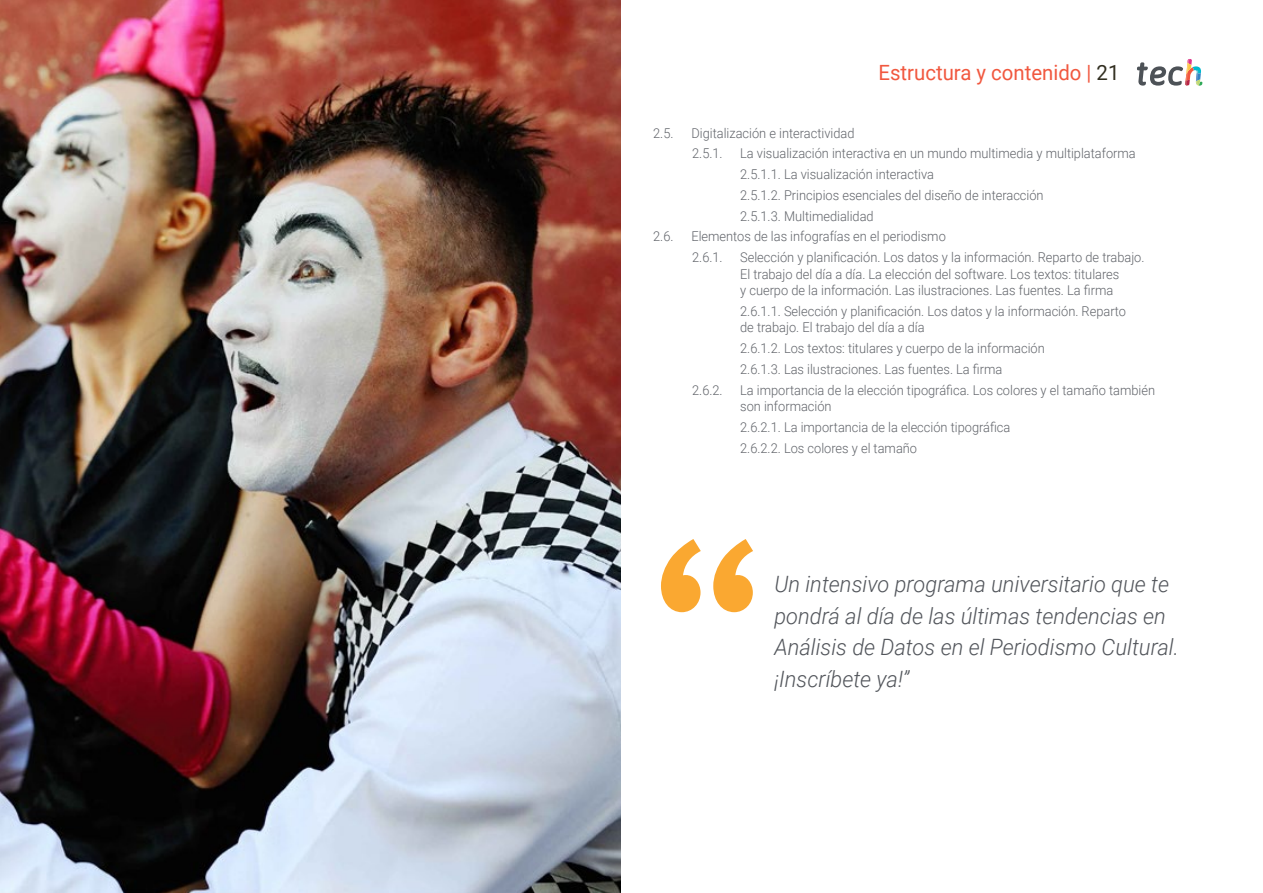
<style>
.page{position:relative;width:1263px;height:893px;background:#fff}
.page>*{position:absolute;margin:0;border:0;box-sizing:border-box;transform-origin:0 0}
.t1{font:italic 300 22.5px/31.5px "Roboto";color:#52555b}
.t2{font:21px "Roboto";color:#f1583f}
.t3{font:300 13.5px/20.7px "Roboto";color:#61646a;scale:.95 1}
.s1{color:#312e20}
</style>
<div class="page">
<svg style="left:1137px;top:59px;width:65px;height:27px"></svg>
<img style="left:0;top:0;width:621px;height:893px">
<svg style="left:661px;top:539px;width:92px;height:73px"></svg>
<h2 class="t2" style="left:878px;top:57px;width:242px">Estructura y contenido | <span class="s1">21</span></h2>
<p class="t3" style="left:653px;top:122px;width:23px">2.5.</p>
<p class="t3" style="left:691px;top:122px;width:173px">Digitalización e interactividad<br>2.5.1.</p>
<p class="t3" style="left:740px;top:143px;width:418px">La visualización interactiva en un mundo multimedia y multiplataforma 2.5.1.1. La visualización interactiva<br>2.5.1.2. Principios esenciales del diseño de interacción<br>2.5.1.3. Multimedialidad</p>
<p class="t3" style="left:653px;top:226px;width:23px">2.6.</p>
<p class="t3" style="left:691px;top:226px;width:269px">Elementos de las infografías en el periodismo<br>2.6.1.</p>
<p class="t3" style="left:740px;top:249px;width:427px;line-height:16.5px">Selección y planificación. Los datos y la información. Reparto de trabajo.<br>El trabajo del día a día. La elección del software. Los textos: titulares<br>y cuerpo de la información. Las ilustraciones. Las fuentes. La firma</p>
<p class="t3" style="left:740px;top:302px;width:408px;line-height:16.5px">2.6.1.1. Selección y planificación. Los datos y la información. Reparto de trabajo. El trabajo del día a día</p>
<p class="t3" style="left:740px;top:338px;width:322px">2.6.1.2. Los textos: titulares y cuerpo de la información<br>2.6.1.3. Las ilustraciones. Las fuentes. La firma</p>
<p class="t3" style="left:692px;top:379px;width:34px">2.6.2.</p>
<p class="t3" style="left:740px;top:381px;width:438px;line-height:16.5px">La importancia de la elección tipográfica. Los colores y el tamaño también son información</p>
<p class="t3" style="left:740px;top:416px;width:286px">2.6.2.1. La importancia de la elección tipográfica<br>2.6.2.2. Los colores y el tamaño</p>
<h1 class="t1" style="left:774px;top:568px;width:406px">Un intensivo programa universitario que te pondrá al día de las últimas tendencias en Análisis de Datos en el Periodismo Cultural. ¡Inscríbete ya!”</h1>
</div>
